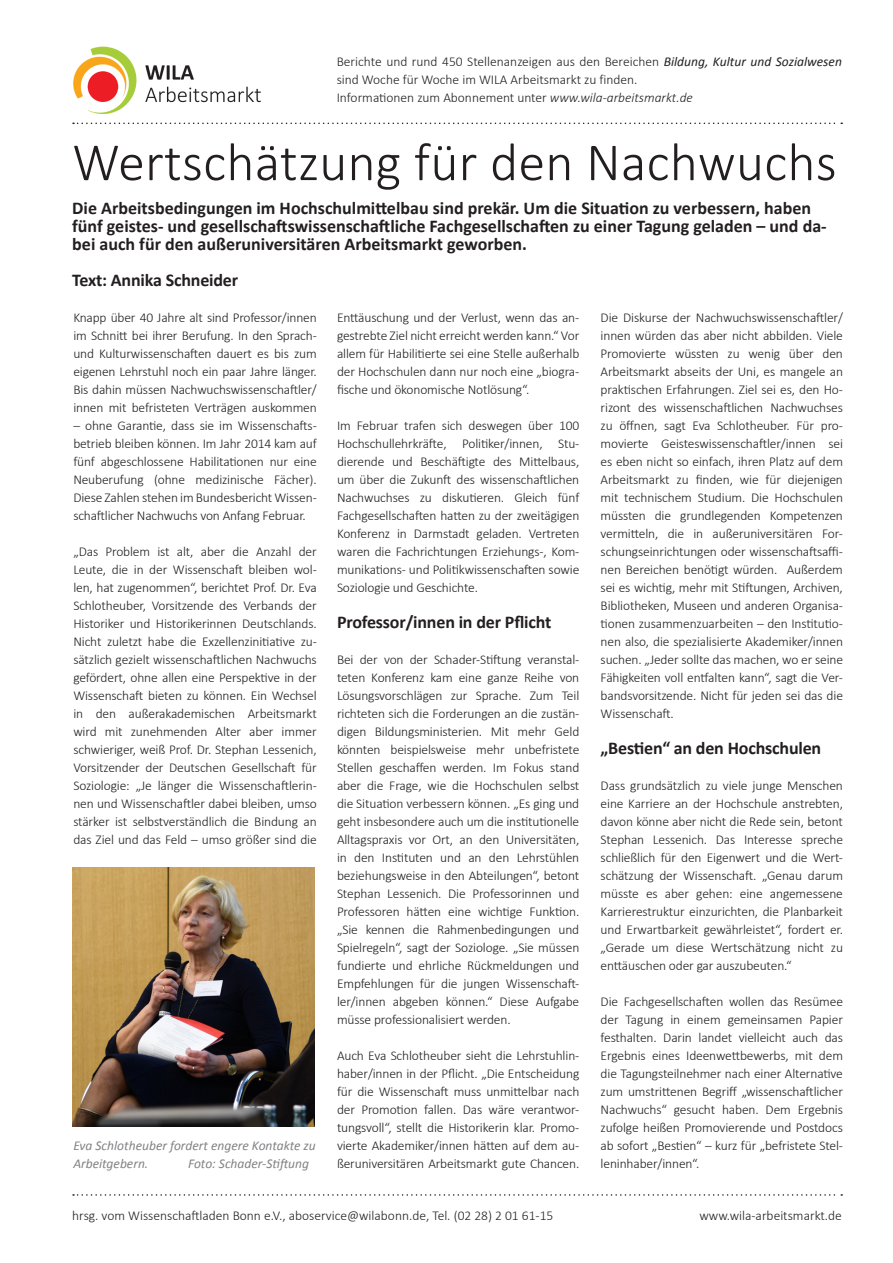
<style>
.page{position:relative;width:893px;height:1263px;background:#fff}
.page>*{position:absolute;margin:0;border:0;box-sizing:border-box;transform-origin:0 0}
.Überschrift{font:300 54px "Calibri";letter-spacing:.005em;color:#231f20}
.Zwischenüberschrift{font:700 18px/18px "Calibri";color:#231f20}
.mengentext{font:300 13.5px/18px "Calibri";letter-spacing:-.01em;color:#231f20;text-align:justify}
.Bildunterschrift{font:italic 13.5px/18px "Calibri";color:#808285}
.s1{font-weight:400;font-style:italic}
.s2{font-style:italic}
</style>
<div class="page">
<img style="left:72px;top:46px;width:202px;height:79px">
<svg style="left:73px;top:1194px;width:769px;height:2px"></svg>
<svg style="left:73px;top:123px;width:769px;height:1px"></svg>
<img style="left:72px;top:867px;width:243px;height:260px">
<p class="mengentext" style="left:337px;top:53px;width:507px">Berichte und rund 450 Stellenanzeigen aus den Bereichen <span class="s1">Bildung, Kultur und Sozialwesen </span>sind Woche für Woche im WILA Arbeitsmarkt zu finden.</p>
<p class="mengentext" style="left:337px;top:89px;width:358px">Informationen zum Abonnement unter <span class="s2">www.wila-arbeitsmarkt.de</span></p>
<p class="Überschrift" style="left:72px;top:129px;width:766px">Wertschätzung für den Nachwuchs</p>
<p class="Zwischenüberschrift" style="left:72px;top:199px;width:756px">Die Arbeitsbedingungen im Hochschulmittelbau sind prekär. Um die Situation zu verbessern, haben fünf geistes- und gesellschaftswissenschaftliche Fachgesellschaften zu einer Tagung geladen – und da&shy;bei auch für den außeruniversitären Arbeitsmarkt geworben.</p>
<p class="Zwischenüberschrift" style="left:72px;top:271px;width:167px">Text: Annika Schneider</p>
<p class="mengentext" style="left:73px;top:308px;width:245px">Knapp über 40 Jahre alt sind Professor/innen im Schnitt bei ihrer Berufung. In den Sprach&shy;und Kulturwissenschaften dauert es bis zum eigenen Lehrstuhl noch ein paar Jahre länger.<br>Bis dahin müssen Nachwuchswissenschaftler/ innen mit befristeten Verträgen auskommen</p>
<p class="mengentext" style="left:73px;top:416px;width:245px">– ohne Garantie, dass sie im Wissenschafts&shy;betrieb bleiben können. Im Jahr 2014 kam auf fünf abgeschlossene Habilitationen nur eine Neuberufung (ohne medizinische Fächer).<br>Diese Zahlen stehen im Bundesbericht Wissen&shy;schaftlicher Nachwuchs von Anfang Februar.</p>
<p class="mengentext" style="left:73px;top:542px;width:245px">„Das Problem ist alt, aber die Anzahl der Leute, die in der Wissenschaft bleiben wol&shy;len, hat zugenommen“, berichtet Prof. Dr. Eva Schlotheuber, Vorsitzende des Verbands der Historiker und Historikerinnen Deutschlands.<br>Nicht zuletzt habe die Exzellenzinitiative zu&shy;sätzlich gezielt wissenschaftlichen Nachwuchs gefördert, ohne allen eine Perspektive in der Wissenschaft bieten zu können. Ein Wechsel in den außerakademischen Arbeitsmarkt wird mit zunehmenden Alter aber immer schwieriger, weiß Prof. Dr. Stephan Lessenich, Vorsitzender der Deutschen Gesellschaft für Soziologie: „Je länger die Wissenschaftlerin&shy;nen und Wissenschaftler dabei bleiben, umso stärker ist selbstverständlich die Bindung an das Ziel und das Feld – umso größer sind die</p>
<p class="Bildunterschrift" style="left:73px;top:1136px;width:244px">Eva Schlotheuber fordert engere Kontakte zu<br>Arbeitgebern.</p>
<p class="Bildunterschrift" style="left:188px;top:1154px;width:123px">Foto: Schader-Stiftung</p>
<p class="mengentext" style="left:337px;top:308px;width:244px">Enttäuschung und der Verlust, wenn das an&shy;gestrebte Ziel nicht erreicht werden kann.“ Vor allem für Habilitierte sei eine Stelle außerhalb der Hochschulen dann nur noch eine „biogra&shy;fische und ökonomische Notlösung“.</p>
<p class="mengentext" style="left:337px;top:416px;width:244px">Im Februar trafen sich deswegen über 100<br>Hochschullehrkräfte, Politiker/innen, Stu&shy;dierende und Beschäftigte des Mittelbaus, um über die Zukunft des wissenschaftlichen Nachwuchses zu diskutieren. Gleich fünf Fachgesellschaften hatten zu der zweitägigen Konferenz in Darmstadt geladen. Vertreten waren die Fachrichtungen Erziehungs-, Kom&shy;munikations- und Politikwissenschaften sowie Soziologie und Geschichte.</p>
<p class="Zwischenüberschrift" style="left:337px;top:613px;width:216px">Professor/innen in der Pflicht</p>
<p class="mengentext" style="left:337px;top:650px;width:244px">Bei der von der Schader-Stiftung veranstal&shy;teten Konferenz kam eine ganze Reihe von Lösungsvorschlägen zur Sprache. Zum Teil richteten sich die Forderungen an die zustän&shy;digen Bildungsministerien. Mit mehr Geld könnten beispielsweise mehr unbefristete Stellen geschaffen werden. Im Fokus stand aber die Frage, wie die Hochschulen selbst die Situation verbessern können. „Es ging und geht insbesondere auch um die institutionelle Alltagspraxis vor Ort, an den Universitäten, in den Instituten und an den Lehrstühlen beziehungsweise in den Abteilungen“, betont Stephan Lessenich. Die Professorinnen und Professoren hätten eine wichtige Funktion. „Sie kennen die Rahmenbedingungen und Spielregeln“, sagt der Soziologe. „Sie müssen fundierte und ehrliche Rückmeldungen und Empfehlungen für die jungen Wissenschaft&shy;ler/innen abgeben können.“ Diese Aufgabe müsse professionalisiert werden.</p>
<p class="mengentext" style="left:337px;top:1046px;width:244px">Auch Eva Schlotheuber sieht die Lehrstuhlin&shy;haber/innen in der Pflicht. „Die Entscheidung für die Wissenschaft muss unmittelbar nach der Promotion fallen. Das wäre verantwor&shy;tungsvoll“, stellt die Historikerin klar. Promo&shy;vierte Akademiker/innen hätten auf dem au&shy;ßeruniversitären Arbeitsmarkt gute Chancen.</p>
<p class="mengentext" style="left:601px;top:308px;width:244px">Die Diskurse der Nachwuchswissenschaftler/ innen würden das aber nicht abbilden. Viele Promovierte wüssten zu wenig über den Arbeitsmarkt abseits der Uni, es mangele an praktischen Erfahrungen. Ziel sei es, den Ho&shy;rizont des wissenschaftlichen Nachwuchses zu öffnen, sagt Eva Schlotheuber. Für pro&shy;movierte Geisteswissenschaftler/innen sei es eben nicht so einfach, ihren Platz auf dem Arbeitsmarkt zu finden, wie für diejenigen mit technischem Studium. Die Hochschulen müssten die grundlegenden Kompetenzen vermitteln, die in außeruniversitären For&shy;schungseinrichtungen oder wissenschaftsaffi&shy;nen Bereichen benötigt würden. Außerdem sei es wichtig, mehr mit Stiftungen, Archiven, Bibliotheken, Museen und anderen Organisa&shy;tionen zusammenzuarbeiten – den Institutio&shy;nen also, die spezialisierte Akademiker/innen suchen. „Jeder sollte das machen, wo er seine Fähigkeiten voll entfalten kann“, sagt die Ver&shy;bandsvorsitzende. Nicht für jeden sei das die Wissenschaft.</p>
<p class="Zwischenüberschrift" style="left:601px;top:739px;width:222px">„Bestien“ an den Hochschulen</p>
<p class="mengentext" style="left:601px;top:776px;width:244px">Dass grundsätzlich zu viele junge Menschen eine Karriere an der Hochschule anstrebten, davon könne aber nicht die Rede sein, betont Stephan Lessenich. Das Interesse spreche schließlich für den Eigenwert und die Wert&shy;schätzung der Wissenschaft. „Genau darum müsste es aber gehen: eine angemessene Karrierestruktur einzurichten, die Planbarkeit und Erwartbarkeit gewährleistet“, fordert er. „Gerade um diese Wertschätzung nicht zu enttäuschen oder gar auszubeuten.“</p>
<p class="mengentext" style="left:601px;top:992px;width:244px">Die Fachgesellschaften wollen das Resümee der Tagung in einem gemeinsamen Papier festhalten. Darin landet vielleicht auch das Ergebnis eines Ideenwettbewerbs, mit dem die Tagungsteilnehmer nach einer Alternative zum umstrittenen Begriff „wissenschaftlicher Nachwuchs“ gesucht haben. Dem Ergebnis zufolge heißen Promovierende und Postdocs ab sofort „Bestien“ – kurz für „befristete Stel&shy;leninhaber/innen“.</p>
<p class="mengentext" style="left:72px;top:1206px;width:483px">hrsg. vom Wissenschaftladen Bonn e.V., aboservice@wilabonn.de, Tel. (02 28) 2 01 61-15</p>
<p class="mengentext" style="left:699px;top:1206px;width:144px">www.wila-arbeitsmarkt.de</p>
</div>
